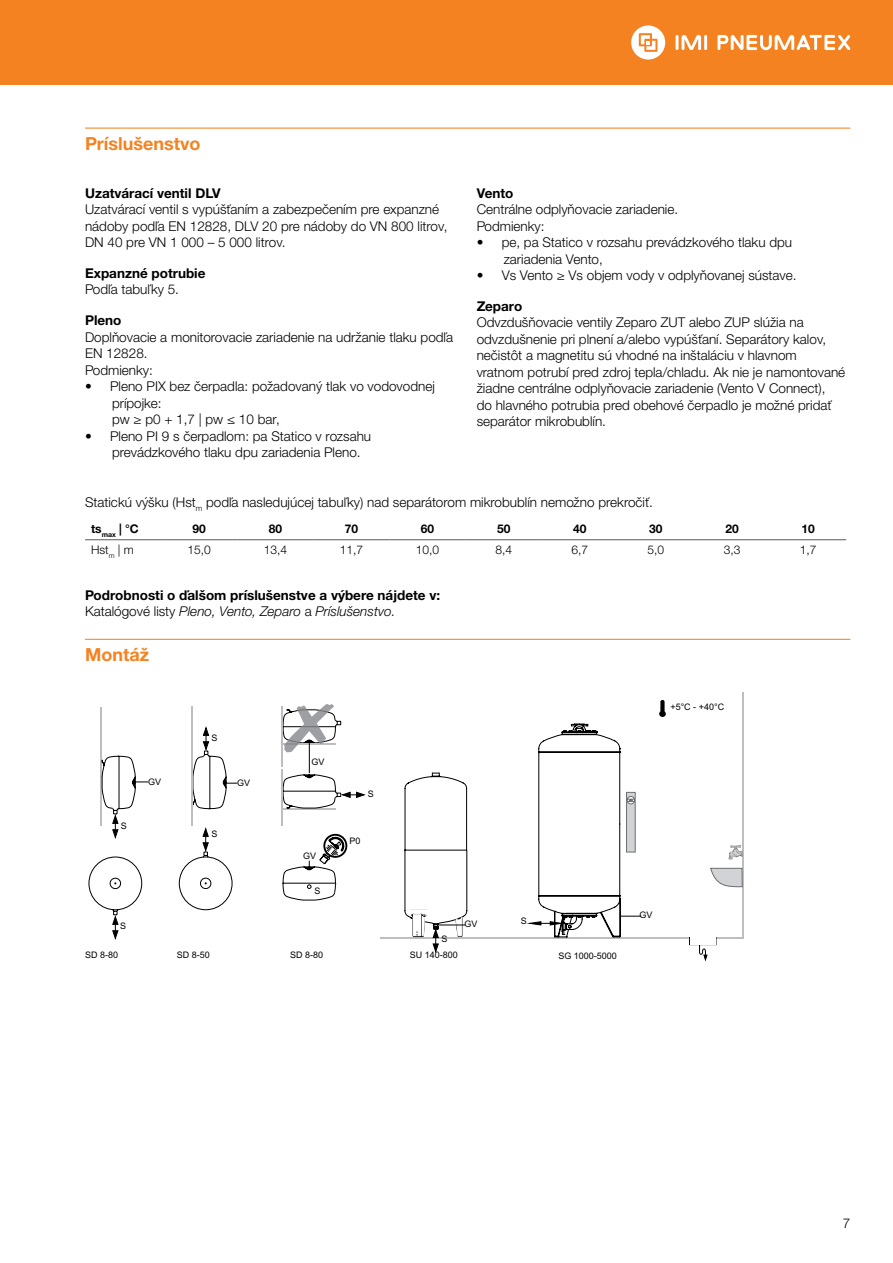
<style>
.page{position:relative;width:893px;height:1263px;background:#fff}
.page>*{position:absolute;margin:0;border:0;box-sizing:border-box;transform-origin:0 0}
.t1{font:700 18px "Helvetica Neue LTW1 G";color:#f58220}
.t2{font:300 13.5px/16.5px "Helvetica Neue LTW1 G";color:#000}
.t3{font:700 13.5px/16.5px "Helvetica Neue LTW1 G";color:#000}
.t4{font:300 12px "Helvetica Neue LTW1 G";color:#000}
.t5{font:700 12px "Helvetica Neue LTW1 G";color:#000}
.t6{font:9px "Arial";color:#000}
.s1{font-weight:300}
.s2{font-weight:300;font-style:italic}
</style>
<div class="page">
<div style="left:0;top:0;width:893px;height:85px;background:#f58220"></div>
<hr style="left:704px;top:35px;width:3px;height:15px;background:#fff">
<svg style="left:676px;top:35px;width:25px;height:15px"></svg>
<svg style="left:631px;top:25px;width:34px;height:35px"></svg>
<svg style="left:717px;top:35px;width:133px;height:15px"></svg>
<hr style="left:85px;top:128px;width:765px;height:1px;background:#f58220">
<hr style="left:85px;top:639px;width:765px;height:1px;background:#f58220">
<hr style="left:85px;top:539px;width:76px;height:1px;background:#58595b">
<hr style="left:161px;top:539px;width:76px;height:1px;background:#58595b">
<hr style="left:237px;top:539px;width:76px;height:1px;background:#58595b">
<hr style="left:313px;top:539px;width:76px;height:1px;background:#58595b">
<hr style="left:389px;top:539px;width:77px;height:1px;background:#58595b">
<hr style="left:466px;top:539px;width:76px;height:1px;background:#58595b">
<hr style="left:542px;top:539px;width:76px;height:1px;background:#58595b">
<hr style="left:618px;top:539px;width:76px;height:1px;background:#58595b">
<hr style="left:694px;top:539px;width:76px;height:1px;background:#58595b">
<hr style="left:770px;top:539px;width:76px;height:1px;background:#58595b">
<hr style="left:742px;top:692px;width:2px;height:247px;background:#bcbec0">
<svg style="left:710px;top:868px;width:33px;height:19px"></svg>
<svg style="left:729px;top:845px;width:14px;height:14px"></svg>
<hr style="left:380px;top:937px;width:364px;height:2px;background:#bcbec0">
<svg style="left:689px;top:937px;width:28px;height:24px"></svg>
<div style="left:690px;top:936px;width:26px;height:8px;background:#fff"></div>
<svg style="left:659px;top:700px;width:7px;height:17px"></svg>
<svg style="left:530px;top:723px;width:111px;height:215px"></svg>
<svg style="left:89px;top:704px;width:275px;height:235px"></svg>
<svg style="left:405px;top:773px;width:62px;height:179px"></svg>
<h1 class="t1" style="left:85px;top:132px;width:117px">Príslušenstvo</h1>
<p class="t3" style="left:85px;top:184px;width:137px">Uzatvárací ventil DLV</p>
<p class="t2" style="left:85px;top:201px;width:364px">Uzatvárací ventil s vypúšťaním a zabezpečením pre expanzné nádoby podľa EN 12828, DLV 20 pre nádoby do VN 800 litrov,<br>DN 40 pre VN 1 000 – 5 000 litrov.</p>
<p class="t3" style="left:85px;top:265px;width:122px">Expanzné potrubie</p>
<p class="t2" style="left:85px;top:281px;width:95px">Podľa tabuľky 5.</p>
<p class="t3" style="left:85px;top:312px;width:38px">Pleno</p>
<p class="t2" style="left:85px;top:329px;width:370px">Doplňovacie a monitorovacie zariadenie na udržanie tlaku podľa<br>EN 12828.<br>Podmienky:</p>
<p class="t2" style="left:112px;top:378px;width:324px;text-indent:-27px">• Pleno PIX bez čerpadla: požadovaný tlak vo vodovodnej prípojke:<br>pw ≥ p0 + 1,7 | pw ≤ 10 bar,</p>
<p class="t2" style="left:112px;top:428px;width:261px;text-indent:-27px">• Pleno PI 9 s čerpadlom: pa Statico v rozsahu prevádzkového tlaku dpu zariadenia Pleno.</p>
<p class="t3" style="left:477px;top:184px;width:38px">Vento</p>
<p class="t2" style="left:477px;top:201px;width:203px">Centrálne odplyňovacie zariadenie.<br>Podmienky:</p>
<p class="t2" style="left:504px;top:234px;width:290px;text-indent:-27px">• pe, pa Statico v rozsahu prevádzkového tlaku dpu zariadenia Vento,</p>
<p class="t2" style="left:477px;top:267px;width:321px">• Vs Vento ≥ Vs objem vody v odplyňovanej sústave.</p>
<p class="t3" style="left:477px;top:298px;width:47px">Zeparo</p>
<p class="t2" style="left:477px;top:314px;width:370px">Odvzdušňovacie ventily Zeparo ZUT alebo ZUP slúžia na odvzdušnenie pri plnení a/alebo vypúšťaní. Separátory kalov, nečistôt a magnetitu sú vhodné na inštaláciu v hlavnom vratnom potrubí pred zdroj tepla/chladu. Ak nie je namontované žiadne centrálne odplyňovacie zariadenie (Vento V Connect),<br>do hlavného potrubia pred obehové čerpadlo je možné pridať separátor mikrobublín.</p>
<p class="t2" style="left:85px;top:494px;width:569px">Statickú výšku (Hst<sub>m</sub> podľa nasledujúcej tabuľky) nad separátorom mikrobublín nemožno prekročiť.</p>
<p class="t5" style="left:91px;top:522px;width:49px">ts<sub>max</sub> | °C</p>
<p class="t5" style="left:193px;top:522px;width:15px">90</p>
<p class="t5" style="left:269px;top:522px;width:15px">80</p>
<p class="t5" style="left:345px;top:522px;width:15px">70</p>
<p class="t5" style="left:421px;top:522px;width:15px">60</p>
<p class="t5" style="left:497px;top:522px;width:15px">50</p>
<p class="t5" style="left:573px;top:522px;width:15px">40</p>
<p class="t5" style="left:649px;top:522px;width:15px">30</p>
<p class="t5" style="left:725px;top:522px;width:15px">20</p>
<p class="t5" style="left:801px;top:522px;width:15px">10</p>
<p class="t4" style="left:91px;top:543px;width:44px">Hst<sub>m</sub> | m</p>
<p class="t4" style="left:188px;top:543px;width:25px">15,0</p>
<p class="t4" style="left:264px;top:543px;width:25px">13,4</p>
<p class="t4" style="left:340px;top:543px;width:25px">11,7</p>
<p class="t4" style="left:416px;top:543px;width:25px">10,0</p>
<p class="t4" style="left:495px;top:543px;width:18px">8,4</p>
<p class="t4" style="left:571px;top:543px;width:18px">6,7</p>
<p class="t4" style="left:648px;top:543px;width:18px">5,0</p>
<p class="t4" style="left:724px;top:543px;width:18px">3,3</p>
<p class="t4" style="left:800px;top:543px;width:18px">1,7</p>
<p class="t3" style="left:85px;top:586px;width:357px">Podrobnosti o ďalšom príslušenstve a výbere nájdete v:<br><span class="s1">Katalógové listy</span> <span class="s2">Pleno, Vento, Zeparo</span> <span class="s1">a</span> <span class="s2">Príslušenstvo.</span></p>
<h1 class="t1" style="left:85px;top:643px;width:66px">Montáž</h1>
<p class="t6" style="left:121px;top:819px;width:8px">S</p>
<p class="t6" style="left:211px;top:731px;width:8px">S</p>
<p class="t6" style="left:148px;top:776px;width:15px">GV</p>
<p class="t6" style="left:237px;top:777px;width:15px">GV</p>
<p class="t6" style="left:211px;top:827px;width:8px">S</p>
<p class="t6" style="left:120px;top:920px;width:8px">S</p>
<p class="t6" style="left:312px;top:756px;width:15px">GV</p>
<p class="t6" style="left:303px;top:850px;width:15px">GV</p>
<p class="t6" style="left:315px;top:884px;width:8px">S</p>
<p class="t6" style="left:85px;top:949px;width:35px">SD 8-80</p>
<p class="t6" style="left:177px;top:949px;width:35px">SD 8-50</p>
<p class="t6" style="left:290px;top:949px;width:35px">SD 8-80</p>
<p class="t6" style="left:368px;top:787px;width:8px">S</p>
<p class="t6" style="left:350px;top:835px;width:13px">P0</p>
<p class="t6" style="left:670px;top:701px;width:55px">+5°C - +40°C</p>
<p class="t6" style="left:441px;top:933px;width:8px">S</p>
<p class="t6" style="left:464px;top:918px;width:15px">GV</p>
<p class="t6" style="left:521px;top:915px;width:8px">S</p>
<p class="t6" style="left:410px;top:949px;width:50px">SU 140-800</p>
<p class="t6" style="left:558px;top:950px;width:60px">SG 1000-5000</p>
<p class="t6" style="left:639px;top:909px;width:15px">GV</p>
<p class="t2" style="left:843px;top:1215px;width:9px">7</p>
</div>
